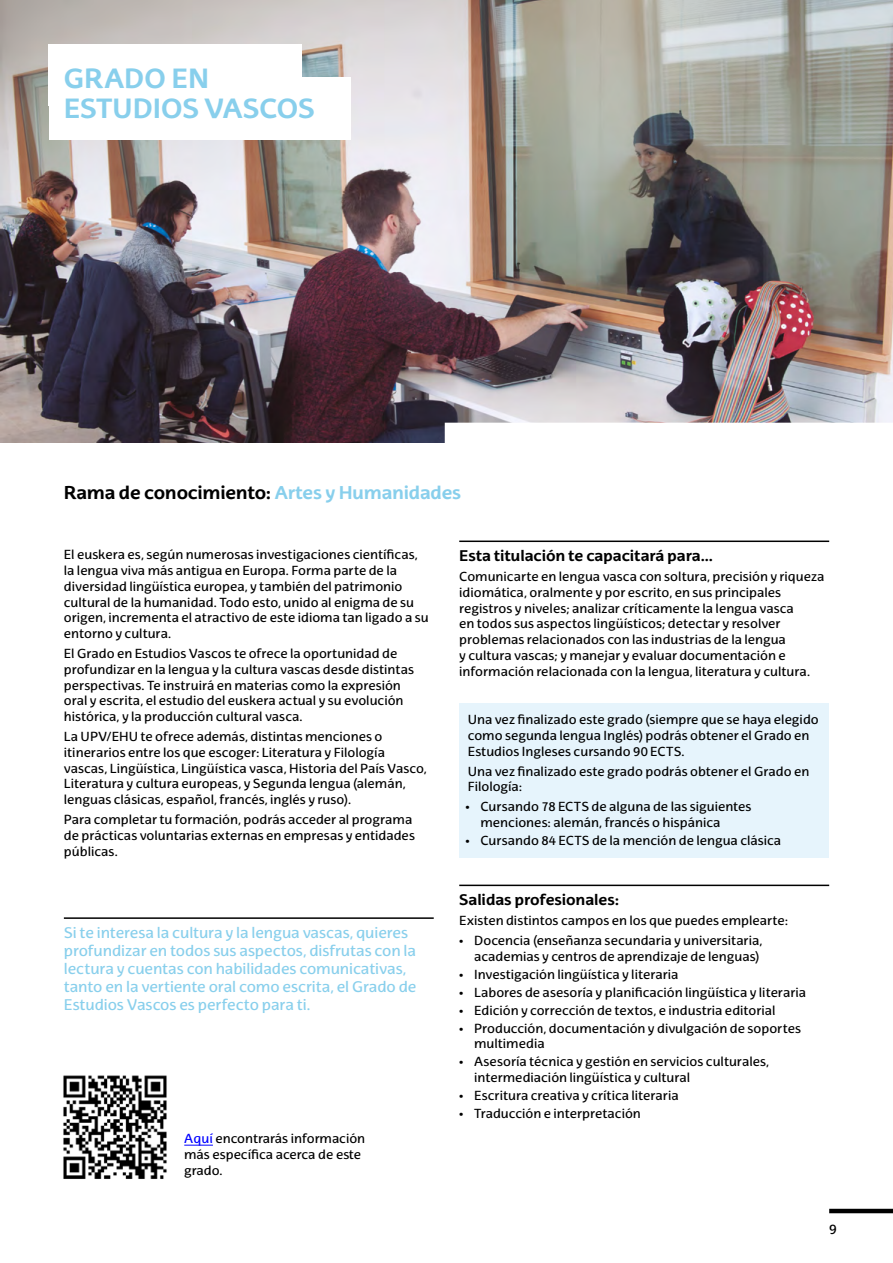
<style>
.page{position:relative;width:893px;height:1263px;background:#fff}
.page>*{position:absolute;margin:0;border:0;box-sizing:border-box;transform-origin:0 0}
.t1{font:700 27px/30px "EHU Sans";letter-spacing:-.01em;color:#88cfec}
.t2{font:700 18px "EHU Sans";letter-spacing:-.02em;color:#000}
.t3{font:15px/18px "EHU Sans";letter-spacing:-.005em;color:#88cfec}
.t4{font:700 15px "EHU Sans";letter-spacing:-.01em;color:#000}
.t5{font:13.5px "EHU Sans";color:#000}
.t6{font:12.75px/15.8px "EHU Sans";color:#000}
.s1{color:#88cfec}
.s2{color:#00f}
</style>
<div class="page">
<img style="left:0;top:0;width:893px;height:443px">
<svg style="left:445px;top:423px;width:448px;height:20px"></svg>
<hr style="left:829px;top:1209px;width:64px;height:4px;background:#000">
<div style="left:459px;top:704px;width:370px;height:154px;background:#e6f4fc"></div>
<hr style="left:64px;top:917px;width:370px;height:2px;background:#000">
<hr style="left:459px;top:540px;width:370px;height:2px;background:#000">
<hr style="left:459px;top:885px;width:370px;height:1px;background:#000">
<div style="left:49px;top:78px;width:301px;height:62px;background:#fff"></div>
<div style="left:49px;top:44px;width:253px;height:61px;background:#fff"></div>
<svg style="left:184px;top:1145px;width:29px;height:1px"></svg>
<img style="left:63px;top:1075px;width:104px;height:104px">
<h1 class="t1" style="left:64px;top:63px;width:252px">GRADO EN<br>ESTUDIOS VASCOS</h1>
<h2 class="t2" style="left:64px;top:481px;width:399px">Rama de conocimiento: <span class="s1">Artes y Humanidades</span></h2>
<p class="t6" style="left:64px;top:547px;width:366px">El euskera es, según numerosas investigaciones científicas, la lengua viva más antigua en Europa. Forma parte de la diversidad lingüística europea, y también del patrimonio cultural de la humanidad. Todo esto, unido al enigma de su origen, incrementa el atractivo de este idioma tan ligado a su entorno y cultura.</p>
<p class="t6" style="left:64px;top:646px;width:352px">El Grado en Estudios Vascos te ofrece la oportunidad de profundizar en la lengua y la cultura vascas desde distintas perspectivas. Te instruirá en materias como la expresión oral y escrita, el estudio del euskera actual y su evolución histórica, y la producción cultural vasca.</p>
<p class="t6" style="left:64px;top:729px;width:364px">La UPV/EHU te ofrece además, distintas menciones o itinerarios entre los que escoger: Literatura y Filología vascas, Lingüística, Lingüística vasca, Historia del País Vasco, Literatura y cultura europeas, y Segunda lengua (alemán, lenguas clásicas, español, francés, inglés y ruso).</p>
<p class="t6" style="left:64px;top:812px;width:353px">Para completar tu formación, podrás acceder al programa de prácticas voluntarias externas en empresas y entidades públicas.</p>
<p class="t3" style="left:64px;top:923px;width:354px">Si te interesa la cultura y la lengua vascas, quieres profundizar en todos sus aspectos, disfrutas con la lectura y cuentas con habilidades comunicativas, tanto en la vertiente oral como escrita, el Grado de Estudios Vascos es perfecto para ti.</p>
<p class="t6" style="left:184px;top:1130px;width:182px"><span class="s2">Aquí</span> encontrarás información más específica acerca de este grado.</p>
<p class="t4" style="left:459px;top:546px;width:255px">Esta titulación te capacitará para…</p>
<p class="t6" style="left:459px;top:569px;width:367px">Comunicarte en lengua vasca con soltura, precisión y riqueza idiomática, oralmente y por escrito, en sus principales registros y niveles; analizar críticamente la lengua vasca<br>en todos sus aspectos lingüísticos; detectar y resolver problemas relacionados con las industrias de la lengua<br>y cultura vascas; y manejar y evaluar documentación e información relacionada con la lengua, literatura y cultura.</p>
<p class="t6" style="left:468px;top:712px;width:352px">Una vez finalizado este grado (siempre que se haya elegido como segunda lengua Inglés) podrás obtener el Grado en<br>Estudios Ingleses cursando 90 ECTS.</p>
<p class="t6" style="left:468px;top:763px;width:343px">Una vez finalizado este grado podrás obtener el Grado en<br>Filología:</p>
<p class="t6" style="left:480px;top:799px;width:273px;text-indent:-15px">• Cursando 78 ECTS de alguna de las siguientes menciones: alemán, francés o hispánica</p>
<p class="t6" style="left:466px;top:832px;width:317px">• Cursando 84 ECTS de la mención de lengua clásica</p>
<p class="t4" style="left:459px;top:890px;width:161px">Salidas profesionales:</p>
<p class="t6" style="left:459px;top:913px;width:330px">Existen distintos campos en los que puedes emplearte:</p>
<p class="t6" style="left:459px;top:933px;width:305px;text-align:right">• Docencia (enseñanza secundaria y universitaria, academias y centros de aprendizaje de lenguas)</p>
<p class="t6" style="left:459px;top:966px;width:221px">• Investigación lingüística y literaria</p>
<p class="t6" style="left:459px;top:984px;width:348px">• Labores de asesoría y planificación lingüística y literaria</p>
<p class="t6" style="left:459px;top:1002px;width:318px">• Edición y corrección de textos, e industria editorial</p>
<p class="t6" style="left:474px;top:1020px;width:328px;text-indent:-15px">• Producción, documentación y divulgación de soportes multimedia</p>
<p class="t6" style="left:474px;top:1053px;width:297px;text-indent:-15px">• Asesoría técnica y gestión en servicios culturales, intermediación lingüística y cultural</p>
<p class="t6" style="left:459px;top:1087px;width:221px">• Escritura creativa y crítica literaria</p>
<p class="t6" style="left:459px;top:1105px;width:183px">• Traducción e interpretación</p>
<p class="t5" style="left:829px;top:1221px;width:9px">9</p>
</div>
